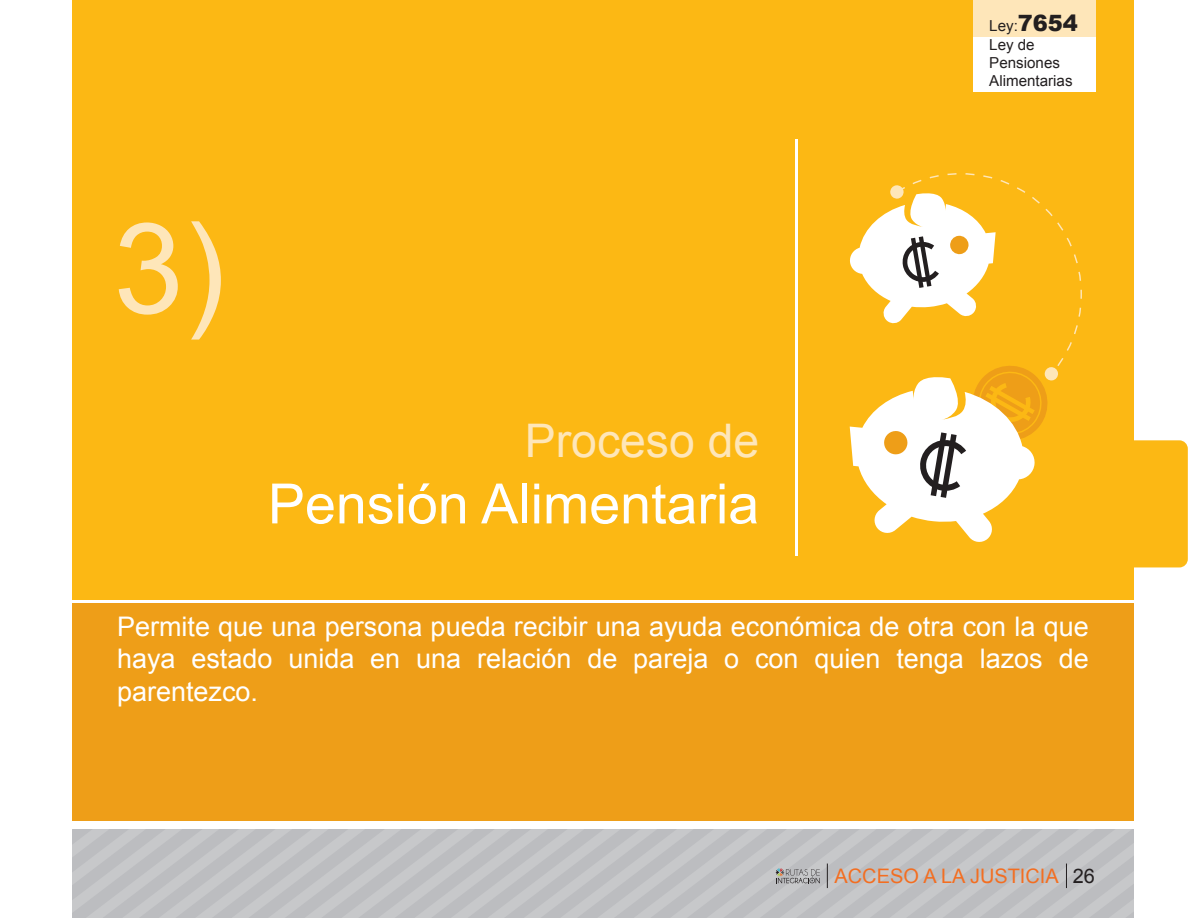
<style>
.page{position:relative;width:1188px;height:918px;background:#fff}
.page>*{position:absolute;margin:0;border:0;box-sizing:border-box;transform-origin:0 0}
.t1{font:126px "Arial";color:#fee6b9}
.t2{font:55.65px "Arial";color:#fff}
.t3{font:46.35px "Arial";color:#fee6b9}
.t4{font:27px/32.4px "Arial";color:#fff;text-align:justify}
.t5{font:19.95px "Arial";color:#f36e21}
.t6{font:15.15px/18.1px "Arial";color:#231f20}
.s1{font-weight:900;font-size:22.5px}
.s2{color:#231f20}
</style>
<div class="page">
<div style="left:0;top:0;width:1188px;height:600px;background:#fcb814"></div>
<svg style="left:72px;top:829px;width:1062px;height:89px;background:#c0c1c4"></svg>
<div style="left:0;top:603px;width:1188px;height:219px;background:#ee9e18"></div>
<hr style="left:795px;top:139px;width:2px;height:417px;background:#fff">
<div style="left:1134px;top:0;width:54px;height:918px;background:#fff"></div>
<div style="left:1134px;top:440px;width:54px;height:127px;background:#fcb814"></div>
<div style="left:0;top:0;width:72px;height:918px;background:#fff"></div>
<div style="left:974px;top:0;width:122px;height:92px;background:#fff"></div>
<div style="left:974px;top:0;width:122px;height:37px;background:#fee6b9"></div>
<svg style="left:849px;top:173px;width:233px;height:369px"></svg>
<h1 class="t1" style="left:113px;top:198px;width:113px">3)</h1>
<h3 class="t3" style="left:525px;top:414px;width:236px">Proceso de</h3>
<h2 class="t2" style="left:268px;top:473px;width:493px">Pensión Alimentaria</h2>
<p class="t6" style="left:989px;top:17px;width:90px">Ley:<span class="s1">7654<br></span>Ley de<br>Pensiones<br>Alimentarias</p>
<p class="t4" style="left:117px;top:610px;width:973px">Permite que una persona pueda recibir una ayuda económica de otra con la que haya estado unida en una relación de pareja o con quien tenga lazos de parentezco.</p>
<p class="t5" style="left:835px;top:865px;width:262px">ACCESO A LA JUSTICIA <span class="s2">26</span></p>
</div>
